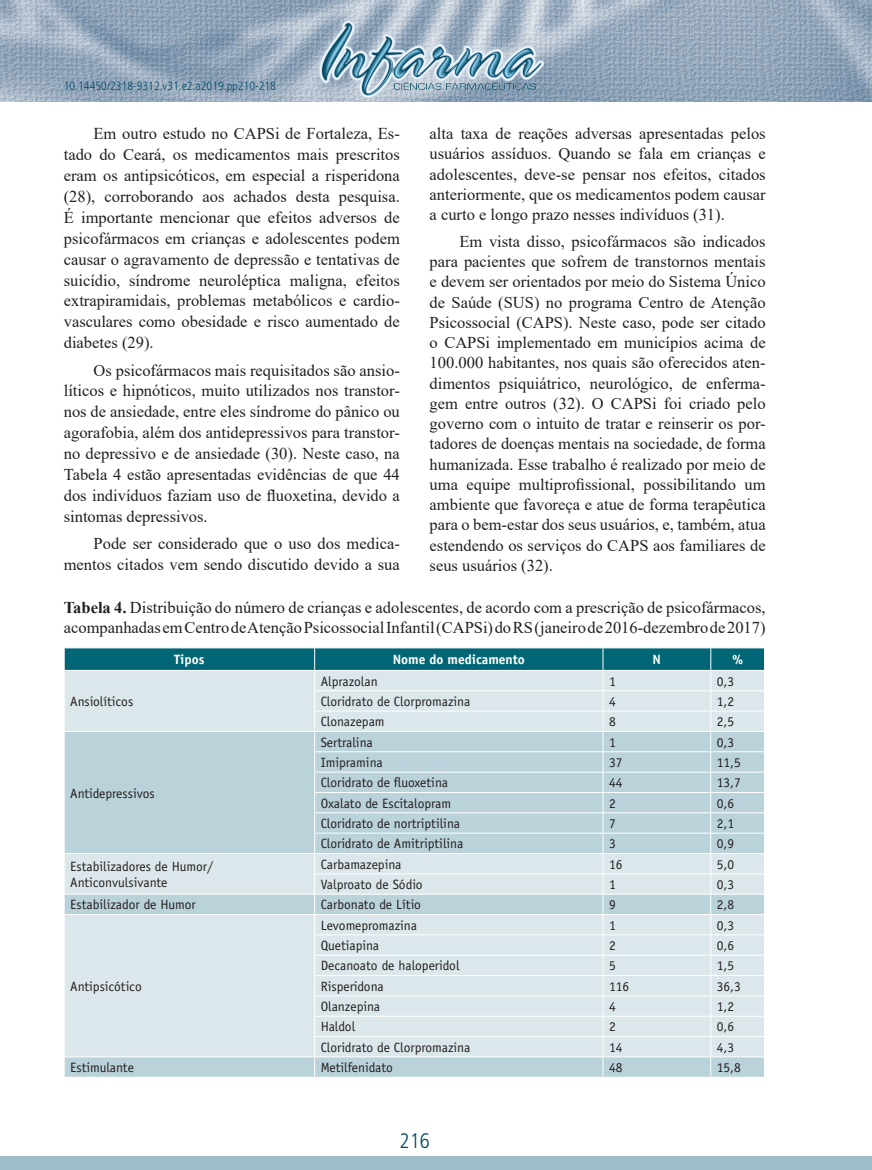
<style>
.page{position:relative;width:872px;height:1170px;background:#fff}
.page>*{position:absolute;margin:0;border:0;box-sizing:border-box;transform-origin:0 0}
.t1{font:300 condensed 21px "Frutiger";color:#004766}
.t2{font:16.5px/20.2px "Times New Roman";color:#231f20;text-align:justify}
.t3{font:13.5px/15.5px "Officina Sans";color:#231f20}
.t4{font:700 13.5px "Officina Sans";color:#fff}
.t5{font:300 condensed 12px "Frutiger";color:#004766}
.s1{font-weight:700}
</style>
<div class="page">
<img style="left:0;top:0;width:872px;height:101px">
<div style="left:0;top:1155px;width:872px;height:14px;background:#9ebfc9"></div>
<img style="left:319px;top:20px;width:225px;height:77px">
<svg style="left:64px;top:648px;width:701px;height:428px;background:#c5d9df"></svg>
<p class="t5" style="left:64px;top:79px;width:214px">10.14450/2318-9312.v31.e2.a2019.pp210-218</p>
<p class="t2" style="left:64px;top:123px;width:337px;line-height:20.9px;text-indent:30px">Em outro estudo no CAPSi de Fortaleza, Es&shy;tado do Ceará, os medicamentos mais prescritos eram os antipsicóticos, em especial a risperidona (28), corroborando aos achados desta pesquisa.<br>É importante mencionar que efeitos adversos de psicofármacos em crianças e adolescentes podem causar o agravamento de depressão e tentativas de suicídio, síndrome neuroléptica maligna, efeitos extrapiramidais, problemas metabólicos e cardio&shy;vasculares como obesidade e risco aumentado de diabetes (29).</p>
<p class="t2" style="left:64px;top:359px;width:337px;line-height:20.9px;text-indent:30px">Os psicofármacos mais requisitados são ansio&shy;líticos e hipnóticos, muito utilizados nos transtor&shy;nos de ansiedade, entre eles síndrome do pânico ou agorafobia, além dos antidepressivos para transtor&shy;no depressivo e de ansiedade (30). Neste caso, na Tabela 4 estão apresentadas evidências de que 44 dos indivíduos faziam uso de fluoxetina, devido a sintomas depressivos.</p>
<p class="t2" style="left:64px;top:532px;width:337px;line-height:20.9px;text-align:right">Pode ser considerado que o uso dos medica&shy;mentos citados vem sendo discutido devido a sua</p>
<p class="t2" style="left:429px;top:123px;width:337px">alta taxa de reações adversas apresentadas pelos usuários assíduos. Quando se fala em crianças e adolescentes, deve-se pensar nos efeitos, citados anteriormente, que os medicamentos podem causar a curto e longo prazo nesses indivíduos (31).</p>
<p class="t2" style="left:429px;top:231px;width:337px;text-indent:30px">Em vista disso, psicofármacos são indicados para pacientes que sofrem de transtornos mentais e devem ser orientados por meio do Sistema Único de Saúde (SUS) no programa Centro de Atenção Psicossocial (CAPS). Neste caso, pode ser citado o CAPSi implementado em municípios acima de 100.000 habitantes, nos quais são oferecidos aten&shy;dimentos psiquiátrico, neurológico, de enferma&shy;gem entre outros (32). O CAPSi foi criado pelo governo com o intuito de tratar e reinserir os por&shy;tadores de doenças mentais na sociedade, de forma humanizada. Esse trabalho é realizado por meio de uma equipe multiprofissional, possibilitando um ambiente que favoreça e atue de forma terapêutica para o bem-estar dos seus usuários, e, também, atua estendendo os serviços do CAPS aos familiares de seus usuários (32).</p>
<p class="t2" style="left:64px;top:596px;width:703px"><span class="s1">Tabela 4.</span> Distribuição do número de crianças e adolescentes, de acordo com a prescrição de psicofármacos, acompanhadas em Centro de Atenção Psicossocial Infantil (CAPSi) do RS (janeiro de 2016-dezembro de 2017)</p>
<p class="t4" style="left:174px;top:651px;width:32px">Tipos</p>
<p class="t4" style="left:393px;top:650px;width:134px">Nome do medicamento</p>
<p class="t4" style="left:652px;top:650px;width:10px">N</p>
<p class="t4" style="left:732px;top:650px;width:13px">%</p>
<p class="t3" style="left:70px;top:693px;width:65px">Ansiolíticos</p>
<p class="t3" style="left:321px;top:673px;width:59px">Alprazolan</p>
<p class="t3" style="left:609px;top:673px;width:8px">1</p>
<p class="t3" style="left:717px;top:673px;width:19px">0,3</p>
<p class="t3" style="left:321px;top:693px;width:151px">Cloridrato de Clorpromazina</p>
<p class="t3" style="left:609px;top:693px;width:8px">4</p>
<p class="t3" style="left:717px;top:693px;width:19px">1,2</p>
<p class="t3" style="left:321px;top:714px;width:66px">Clonazepam</p>
<p class="t3" style="left:609px;top:714px;width:8px">8</p>
<p class="t3" style="left:717px;top:714px;width:19px">2,5</p>
<p class="t3" style="left:70px;top:785px;width:86px">Antidepressivos</p>
<p class="t3" style="left:321px;top:734px;width:54px">Sertralina</p>
<p class="t3" style="left:609px;top:734px;width:8px">1</p>
<p class="t3" style="left:717px;top:734px;width:19px">0,3</p>
<p class="t3" style="left:321px;top:754px;width:64px">Imipramina</p>
<p class="t3" style="left:609px;top:754px;width:15px">37</p>
<p class="t3" style="left:717px;top:754px;width:26px">11,5</p>
<p class="t3" style="left:321px;top:775px;width:129px">Cloridrato de fluoxetina</p>
<p class="t3" style="left:609px;top:775px;width:15px">44</p>
<p class="t3" style="left:717px;top:775px;width:26px">13,7</p>
<p class="t3" style="left:321px;top:795px;width:132px">Oxalato de Escitalopram</p>
<p class="t3" style="left:609px;top:795px;width:8px">2</p>
<p class="t3" style="left:717px;top:795px;width:19px">0,6</p>
<p class="t3" style="left:321px;top:815px;width:141px">Cloridrato de nortriptilina</p>
<p class="t3" style="left:609px;top:815px;width:8px">7</p>
<p class="t3" style="left:717px;top:815px;width:19px">2,1</p>
<p class="t3" style="left:321px;top:836px;width:144px">Cloridrato de Amitriptilina</p>
<p class="t3" style="left:609px;top:836px;width:8px">3</p>
<p class="t3" style="left:717px;top:836px;width:19px">0,9</p>
<p class="t3" style="left:70px;top:858px;width:144px">Estabilizadores de Humor/<br>Anticonvulsivante</p>
<p class="t3" style="left:321px;top:856px;width:82px">Carbamazepina</p>
<p class="t3" style="left:609px;top:856px;width:15px">16</p>
<p class="t3" style="left:717px;top:856px;width:19px">5,0</p>
<p class="t3" style="left:321px;top:876px;width:104px">Valproato de Sódio</p>
<p class="t3" style="left:609px;top:876px;width:8px">1</p>
<p class="t3" style="left:717px;top:876px;width:19px">0,3</p>
<p class="t3" style="left:70px;top:897px;width:127px">Estabilizador de Humor</p>
<p class="t3" style="left:321px;top:897px;width:102px">Carbonato de Lítio</p>
<p class="t3" style="left:609px;top:897px;width:8px">9</p>
<p class="t3" style="left:717px;top:897px;width:19px">2,8</p>
<p class="t3" style="left:70px;top:978px;width:73px">Antipsicótico</p>
<p class="t3" style="left:321px;top:917px;width:98px">Levomepromazina</p>
<p class="t3" style="left:609px;top:917px;width:8px">1</p>
<p class="t3" style="left:717px;top:917px;width:19px">0,3</p>
<p class="t3" style="left:321px;top:937px;width:60px">Quetiapina</p>
<p class="t3" style="left:609px;top:937px;width:8px">2</p>
<p class="t3" style="left:717px;top:937px;width:19px">0,6</p>
<p class="t3" style="left:321px;top:958px;width:140px">Decanoato de haloperidol</p>
<p class="t3" style="left:609px;top:958px;width:8px">5</p>
<p class="t3" style="left:717px;top:958px;width:19px">1,5</p>
<p class="t3" style="left:321px;top:978px;width:65px">Risperidona</p>
<p class="t3" style="left:609px;top:978px;width:22px">116</p>
<p class="t3" style="left:717px;top:978px;width:26px">36,3</p>
<p class="t3" style="left:321px;top:998px;width:61px">Olanzepina</p>
<p class="t3" style="left:609px;top:998px;width:8px">4</p>
<p class="t3" style="left:717px;top:998px;width:19px">1,2</p>
<p class="t3" style="left:321px;top:1019px;width:36px">Haldol</p>
<p class="t3" style="left:609px;top:1019px;width:8px">2</p>
<p class="t3" style="left:717px;top:1019px;width:19px">0,6</p>
<p class="t3" style="left:321px;top:1039px;width:151px">Cloridrato de Clorpromazina</p>
<p class="t3" style="left:609px;top:1039px;width:15px">14</p>
<p class="t3" style="left:717px;top:1039px;width:19px">4,3</p>
<p class="t3" style="left:70px;top:1059px;width:65px">Estimulante</p>
<p class="t3" style="left:321px;top:1059px;width:74px">Metilfenidato</p>
<p class="t3" style="left:609px;top:1059px;width:15px">48</p>
<p class="t3" style="left:717px;top:1059px;width:26px">15,8</p>
<p class="t1" style="left:399px;top:1128px;width:32px">216</p>
</div>
